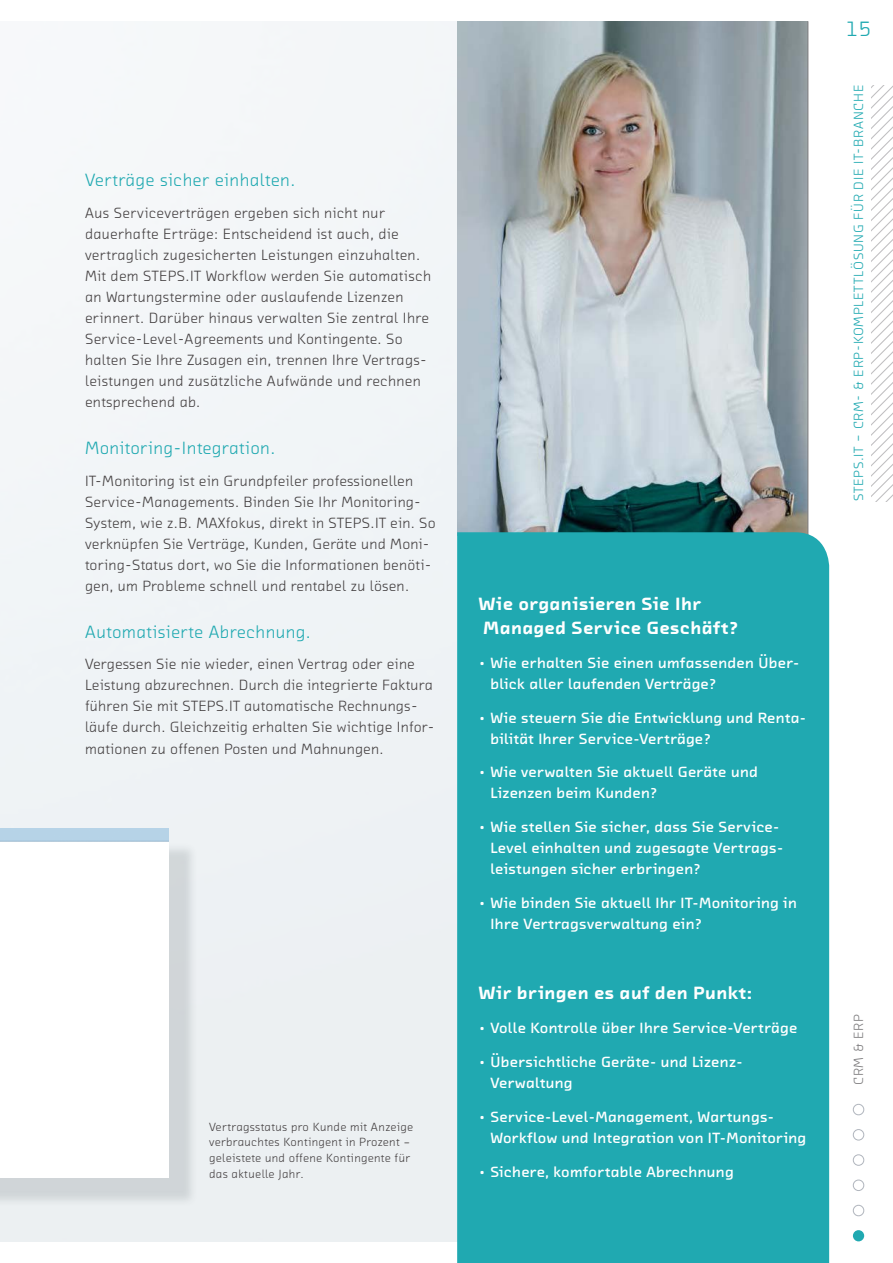
<style>
.page{position:relative;width:893px;height:1263px;background:#fff}
.page>*{position:absolute;margin:0;border:0;box-sizing:border-box;transform-origin:0 0}
.t1{font:21px "Chambers Sans OT";color:#20a9b1}
.t2{font:18px "Chambers Sans OT";letter-spacing:.03em;color:#20a9b1}
.t3{font:900 18px/24px "Chambers Sans OT";letter-spacing:.02em;color:#fff}
.t4{font:15px/21px "Chambers Sans OT";letter-spacing:.025em;color:#444041}
.t5{font:700 15px/21px "Chambers Sans OT";letter-spacing:.02em;color:#fff}
.t6{font:13.5px "Chambers Sans OT";letter-spacing:.06em;color:#20a9b1}
.t7{font:13.5px "Chambers Sans OT";letter-spacing:.06em;color:#7d7c7e}
.t8{font:12px/15.8px "Chambers Sans OT";letter-spacing:.035em;color:#444041}
</style>
<div class="page">
<div style="left:0;top:0;width:804px;height:1263px;background:#f1f4f7"></div>
<img style="left:457px;top:21px;width:350px;height:511px">
<div style="left:0;top:842px;width:198px;height:365px;background:#2e3a3f;opacity:.15"></div>
<div style="left:0;top:829px;width:169px;height:349px;background:#fff"></div>
<hr style="left:807px;top:21px;width:1px;height:1221px;background:#7d7c7e">
<div style="left:853px;top:1230px;width:11px;height:11px;background:#20a9b1;border-radius:50%"></div>
<div style="left:853px;top:1205px;width:11px;height:11px;border:1px solid #b0b5bd;border-radius:50%"></div>
<div style="left:853px;top:1180px;width:11px;height:11px;border:1px solid #b0b5bd;border-radius:50%"></div>
<div style="left:853px;top:1129px;width:11px;height:11px;border:1px solid #b0b5bd;border-radius:50%"></div>
<div style="left:853px;top:1154px;width:11px;height:12px;border:1px solid #b0b5bd;border-radius:50%"></div>
<div style="left:853px;top:1104px;width:11px;height:11px;border:1px solid #b0b5bd;border-radius:50%"></div>
<svg style="left:872px;top:85px;width:21px;height:416px"></svg>
<div style="left:457px;top:532px;width:372px;height:731px;background:#20a9b1"></div>
<p class="t2" style="left:85px;top:169px;width:212px">Verträge sicher einhalten.</p>
<p class="t4" style="left:85px;top:202px;width:347px">Aus Serviceverträgen ergeben sich nicht nur dauerhafte Erträge: Entscheidend ist auch, die vertraglich zugesicherten Leistungen einzuhalten.<br>Mit dem STEPS.IT Workflow werden Sie automatisch an Wartungstermine oder auslaufende Lizenzen erinnert. Darüber hinaus verwalten Sie zentral Ihre Service-Level-Agreements und Kontingente. So halten Sie Ihre Zusagen ein, trennen Ihre Vertrags&shy;leistungen und zusätzliche Aufwände und rechnen entsprechend ab.</p>
<p class="t2" style="left:85px;top:437px;width:192px">Monitoring-Integration.</p>
<p class="t4" style="left:85px;top:470px;width:352px">IT-Monitoring ist ein Grundpfeiler professionellen Service-Managements. Binden Sie Ihr Monitoring-System, wie z.B. MAXfokus, direkt in STEPS.IT ein. So verknüpfen Sie Verträge, Kunden, Geräte und Moni&shy;toring-Status dort, wo Sie die Informationen benöti&shy;gen, um Probleme schnell und rentabel zu lösen.</p>
<p class="t2" style="left:85px;top:621px;width:227px">Automatisierte Abrechnung.</p>
<p class="t4" style="left:85px;top:654px;width:351px">Vergessen Sie nie wieder, einen Vertrag oder eine Leistung abzurechnen. Durch die integrierte Faktura führen Sie mit STEPS.IT automatische Rechnungs&shy;läufe durch. Gleichzeitig erhalten Sie wichtige Infor&shy;mationen zu offenen Posten und Mahnungen.</p>
<p class="t8" style="left:209px;top:1118px;width:206px">Vertragsstatus pro Kunde mit Anzeige verbrauchtes Kontingent in Prozent – geleistete und offene Kontingente für das aktuelle Jahr.</p>
<p class="t3" style="left:478px;top:591px;width:261px">Wie organisieren Sie Ihr<br>Managed Service Geschäft?</p>
<p class="t5" style="left:490px;top:652px;width:310px;text-indent:-12px">• Wie erhalten Sie einen umfassenden Über&shy;blick aller laufenden Verträge?</p>
<p class="t5" style="left:490px;top:707px;width:317px;text-indent:-12px">• Wie steuern Sie die Entwicklung und Renta&shy;bilität Ihrer Service-Verträge?</p>
<p class="t5" style="left:490px;top:761px;width:269px;text-indent:-12px">• Wie verwalten Sie aktuell Geräte und<br>Lizenzen beim Kunden?</p>
<p class="t5" style="left:490px;top:816px;width:294px;text-indent:-12px">• Wie stellen Sie sicher, dass Sie Service-<br>Level einhalten und zugesagte Vertrags&shy;leistungen sicher erbringen?</p>
<p class="t5" style="left:490px;top:892px;width:308px;text-indent:-12px">• Wie binden Sie aktuell Ihr IT-Monitoring in<br>Ihre Vertragsverwaltung ein?</p>
<p class="t3" style="left:478px;top:981px;width:275px">Wir bringen es auf den Punkt:</p>
<p class="t5" style="left:478px;top:1017px;width:320px">• Volle Kontrolle über Ihre Service-Verträge</p>
<p class="t5" style="left:490px;top:1051px;width:254px;text-indent:-12px">• Übersichtliche Geräte- und Lizenz-<br>Verwaltung</p>
<p class="t5" style="left:490px;top:1106px;width:317px;text-indent:-12px">• Service-Level-Management, Wartungs-<br>Workflow und Integration von IT-Monitoring</p>
<p class="t5" style="left:478px;top:1160px;width:257px">• Sichere, komfortable Abrechnung</p>
<h1 class="t1" style="left:846px;top:16px;width:27px">15</h1>
<p class="t6" style="left:850px;top:501px;width:418px;rotate:-90deg">STEPS.IT – CRM- &amp; ERP-KOMPLETTLÖSUNG FÜR DIE IT-BRANCHE</p>
<p class="t7" style="left:850px;top:1085px;width:73px;rotate:-90deg">CRM &amp; ERP</p>
</div>
